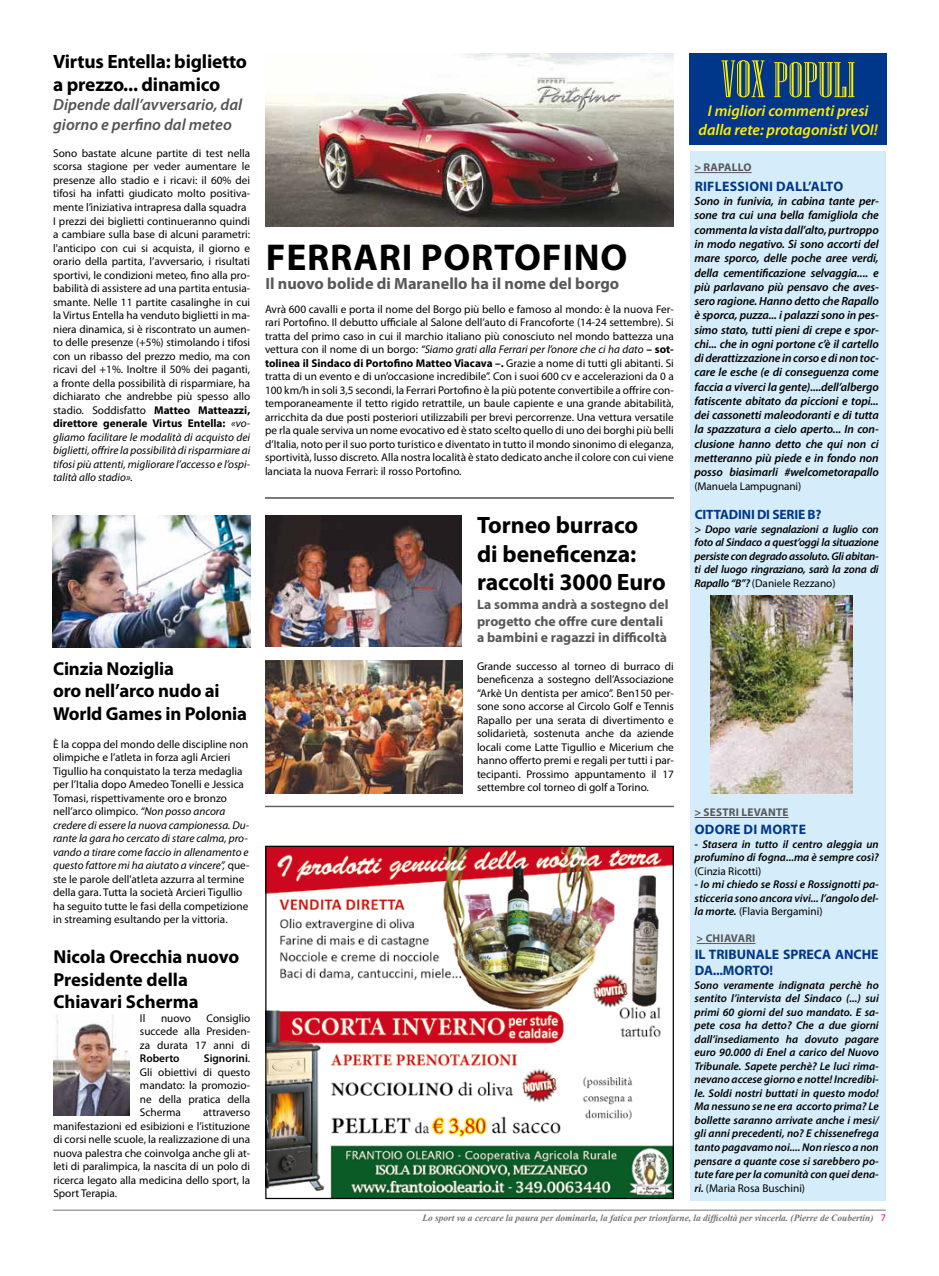
<style>
.page{position:relative;width:939px;height:1276px;background:#fff}
.page>*{position:absolute;margin:0;border:0;box-sizing:border-box;transform-origin:0 0}
.t1{font:50px "Niagara Engraved";color:#ffed00}
.t2{font:700 37.5px "Myriad Pro";letter-spacing:.02em;color:#000}
.t3{font:700 23.75px/28.5px "Myriad Pro";color:#000}
.t4{font:700 19.38px/23.2px "Myriad Pro";letter-spacing:-.01em;color:#000}
.t5{font:700 18.75px/22.5px "Myriad Pro";letter-spacing:-.01em;color:#000}
.t6{font:italic 600 16.25px/19.5px "Myriad Pro";color:#535355}
.t7{font:700 16.25px "Myriad Pro";color:#58585a}
.t8{font:italic 600 15.62px/18.8px "Myriad Pro";color:#ffed00;text-align:center}
.t9{font:700 13.75px/16.5px "Myriad Pro";color:#58585a}
.t10{font:700 13.75px/16.5px "Myriad Pro";color:#00378b}
.t11{font:700 13.75px "Myriad Pro";letter-spacing:.02em;color:#00378b}
.t12{font:700 13.5px "Myriad Pro";letter-spacing:-.01em;color:#00378b}
.t13{font:italic 600 11.88px/14.2px "Myriad Pro";letter-spacing:-.01em;color:#000;text-align:justify}
.t14{font:11.25px/13.5px "Myriad Pro";color:#000;text-align:justify}
.t15{font:italic 600 11.25px/13.5px "Myriad Pro";color:#000;text-align:justify}
.t16{font:700 11.25px "Myriad Pro";letter-spacing:.02em;color:#58585a}
.t17{font:600 11.25px "Myriad Pro";color:#000}
.t18{font:italic 700 9.38px "Times New Roman";color:#707172}
.s1{font-weight:700}
.s2{font-style:italic}
.s3{font-weight:600}
.s4{font-size:52.5px}
.s5{font-weight:400;font-style:normal}
.s6{font-family:"Myriad Pro";font-weight:400;font-style:normal;font-size:10px;color:#e2007a}
</style>
<div class="page">
<hr style="left:53px;top:1210px;width:833px;height:1px;background:#707172">
<img style="left:267px;top:847px;width:405px;height:350px">
<div style="left:265px;top:845px;width:409px;height:354px;border:1px solid #000"></div>
<div style="left:690px;top:152px;width:196px;height:1049px;background:#d5edfa"></div>
<div style="left:689px;top:53px;width:197px;height:92px;background:#00378b"></div>
<hr style="left:695px;top:172px;width:57px;height:1px;background:#58585a">
<hr style="left:695px;top:817px;width:94px;height:1px;background:#58585a">
<hr style="left:697px;top:943px;width:59px;height:1px;background:#58585a">
<img style="left:710px;top:595px;width:142px;height:198px">
<img style="left:266px;top:53px;width:408px;height:174px">
<img style="left:53px;top:515px;width:197px;height:132px">
<img style="left:53px;top:1014px;width:76px;height:101px">
<img style="left:266px;top:661px;width:196px;height:132px">
<img style="left:265px;top:515px;width:197px;height:132px">
<hr style="left:265px;top:498px;width:409px;height:1px;background:#58585a">
<hr style="left:265px;top:497px;width:409px;height:1px;background:#58585a">
<hr style="left:265px;top:806px;width:409px;height:1px;background:#58585a">
<h3 class="t4" style="left:53px;top:49px;width:196px">Virtus Entella: biglietto a prezzo... dinamico</h3>
<h3 class="t6" style="left:53px;top:95px;width:191px">Dipende dall’avversario, dal giorno e perfino dal meteo</h3>
<p class="t14" style="left:53px;top:146px;width:199px;text-align:left">Sono bastate alcune partite di test nella scorsa stagione per veder aumentare le presenze allo stadio e i ricavi: il 60% dei tifosi ha infatti giudicato molto positiva&shy;mente l’iniziativa intrapresa dalla squadra I prezzi dei biglietti continueranno quindi a cambiare sulla base di alcuni parametri: l'anticipo con cui si acquista, il giorno e orario della partita, l’avversario, i risultati sportivi, le condizioni meteo, fino alla pro&shy;babilità di assistere ad una partita entusia&shy;smante. Nelle 11 partite casalinghe in cui la Virtus Entella ha venduto biglietti in ma&shy;niera dinamica, si è riscontrato un aumen&shy;to delle presenze (+5%) stimolando i tifosi con un ribasso del prezzo medio, ma con ricavi del +1%. Inoltre il 50% dei paganti, a fronte della possibilità di risparmiare, ha dichiarato che andrebbe più spesso allo stadio. Soddisfatto <span class="s1">Matteo Matteazzi, direttore generale Virtus Entella:</span> <span class="s2">«vo&shy;gliamo facilitare le modalità di acquisto dei biglietti, offrire la possibilità di risparmiare ai tifosi più attenti, migliorare l’accesso e l’ospi&shy;talità allo stadio».</span></p>
<h3 class="t5" style="left:53px;top:656px;width:195px">Cinzia Noziglia<br>oro nell’arco nudo ai<br>World Games in Polonia</h3>
<p class="t14" style="left:53px;top:737px;width:198px;text-align:left">è la coppa del mondo delle discipline non olimpiche e l’atleta in forza agli Arcieri Tigullio ha conquistato la terza medaglia per l’Italia dopo Amedeo Tonelli e Jessica Tomasi, rispettivamente oro e bronzo nell’arco olimpico. <span class="s2">“Non posso ancora credere di essere la nuova campionessa. Du&shy;rante la gara ho cercato di stare calma, pro&shy;vando a tirare come faccio in allenamento e questo fattore mi ha aiutato a vincere”,</span> que&shy;ste le parole dell'atleta azzurra al termine della gara. Tutta la società Arcieri Tigullio ha seguito tutte le fasi della competizione in streaming esultando per la vittoria.</p>
<h3 class="t5" style="left:53px;top:945px;width:188px">Nicola Orecchia nuovo<br>Presidente della<br>Chiavari Scherma</h3>
<p class="t14" style="left:140px;top:1011px;width:7px">Il</p>
<p class="t14" style="left:161px;top:1011px;width:32px">nuovo</p>
<p class="t14" style="left:140px;top:1011px;width:112px;text-indent:67px">Consiglio succede alla Presiden&shy;za durata 17 anni di</p>
<p class="t17" style="left:140px;top:1051px;width:41px">Roberto</p>
<p class="t14" style="left:140px;top:1051px;width:112px;text-indent:64px"><span class="s3">Signorini</span>.<br>Gli obiettivi di questo mandato: la promozio&shy;ne della pratica della Scherma</p>
<p class="t14" style="left:53px;top:1105px;width:198px;text-indent:150px">attraverso manifestazioni ed esibizioni e l’istituzione di corsi nelle scuole, la realizzazione di una nuova palestra che coinvolga anche gli at&shy;leti di paralimpica, la nascita di un polo di ricerca legato alla medicina dello sport, la Sport Terapia.</p>
<h2 class="t2" style="left:266px;top:233px;width:363px">ferrari Portofino</h2>
<h3 class="t7" style="left:266px;top:273px;width:355px">Il nuovo bolide di Maranello ha il nome del borgo</h3>
<p class="t14" style="left:265px;top:302px;width:410px">Avrà 600 cavalli e porta il nome del Borgo più bello e famoso al mondo: è la nuova Fer&shy;rari Portofino. Il debutto ufficiale al Salone dell’auto di Francoforte (14-24 settembre). Si tratta del primo caso in cui il marchio italiano più conosciuto nel mondo battezza una vettura con il nome di un borgo: <span class="s2">“Siamo grati alla Ferrari per l’onore che ci ha dato</span> <span class="s1">– sot&shy;tolinea il Sindaco di Portofino Matteo Viacava –.</span> Grazie a nome di tutti gli abitanti. Si tratta di un evento e di un’occasione incredibile”. Con i suoi 600 cv e accelerazioni da 0 a 100 km/h in soli 3,5 secondi, la Ferrari Portofino è la più potente convertibile a offrire con&shy;temporaneamente il tetto rigido retrattile, un baule capiente e una grande abitabilità, arricchita da due posti posteriori utilizzabili per brevi percorrenze. Una vettura versatile pe rla quale serviva un nome evocativo ed è stato scelto quello di uno dei borghi più belli d’Italia, noto per il suo porto turistico e diventato in tutto il mondo sinonimo di eleganza, sportività, lusso discreto. Alla nostra località è stato dedicato anche il colore con cui viene lanciata la nuova Ferrari: il rosso Portofino.</p>
<h3 class="t3" style="left:477px;top:510px;width:190px">Torneo burraco<br>di beneficenza: raccolti 3000 Euro</h3>
<p class="t9" style="left:477px;top:596px;width:193px">La somma andrà a sostegno del progetto che offre cure dentali a bambini e ragazzi in difficoltà</p>
<p class="t14" style="left:477px;top:659px;width:198px">Grande successo al torneo di burraco di beneficenza a sostegno dell’Associazione “Arkè Un dentista per amico”. Ben150 per&shy;sone sono accorse al Circolo Golf e Tennis Rapallo per una serata di divertimento e solidarietà, sostenuta anche da aziende locali come Latte Tigullio e Micerium che hanno offerto premi e regali per tutti i par&shy;tecipanti. Prossimo appuntamento il 17 settembre col torneo di golf a Torino.</p>
<h1 class="t1" style="left:721px;top:53px;width:136px"><span class="s4">VOX</span> POPULI</h1>
<h3 class="t8" style="left:699px;top:101px;width:181px">I migliori commenti presi dalla rete: protagonisti VOI!</h3>
<p class="t16" style="left:695px;top:160px;width:58px">&gt; Rapallo</p>
<p class="t11" style="left:695px;top:177px;width:150px">riflessioni dall’alto</p>
<p class="t13" style="left:695px;top:194px;width:186px">Sono in funivia, in cabina tante per&shy;sone tra cui una bella famigliola che commenta la vista dall’alto, purtroppo in modo negativo. Si sono accorti del mare sporco, delle poche aree verdi, della cementificazione selvaggia.... e più parlavano più pensavo che aves&shy;sero ragione. Hanno detto che Rapallo è sporca, puzza... i palazzi sono in pes&shy;simo stato, tutti pieni di crepe e spor&shy;chi... che in ogni portone c’è il cartello di derattizzazione in corso e di non toc&shy;care le esche (e di conseguenza come faccia a viverci la gente)....dell’albergo fatiscente abitato da piccioni e topi... dei cassonetti maleodoranti e di tutta la spazzatura a cielo aperto... In con&shy;clusione hanno detto che qui non ci metteranno più piede e in fondo non posso biasimarli #welcometorapallo</p>
<p class="t14" style="left:695px;top:479px;width:108px">(Manuela Lampugnani)</p>
<p class="t12" style="left:695px;top:506px;width:128px">cittadini di serie b?</p>
<p class="t15" style="left:695px;top:522px;width:186px">&gt; Dopo varie segnalazioni a luglio con foto al Sindaco a quest’oggi la situazione persiste con degrado assoluto. Gli abitan&shy;ti del luogo ringraziano, sarà la zona di Rapallo “B”? <span class="s5">(Daniele Rezzano)</span></p>
<p class="t16" style="left:695px;top:805px;width:95px">&gt; Sestri Levante</p>
<p class="t11" style="left:695px;top:821px;width:113px">odore di morte</p>
<p class="t15" style="left:695px;top:837px;width:186px">- Stasera in tutto il centro aleggia un profumino di fogna...ma è sempre così?</p>
<p class="t14" style="left:695px;top:864px;width:68px">(Cinzia Ricotti)</p>
<p class="t15" style="left:695px;top:877px;width:186px">- Io mi chiedo se Rossi e Rossignotti pa&shy;sticceria sono ancora vivi... l’angolo del&shy;la morte. <span class="s5">(Flavia Bergamini)</span></p>
<p class="t16" style="left:697px;top:931px;width:60px">&gt; Chiavari</p>
<p class="t10" style="left:695px;top:945px;width:185px">il tribunale spreca anche da...morto!</p>
<p class="t15" style="left:695px;top:978px;width:186px">Sono veramente indignata perchè ho sentito l’intervista del Sindaco (...) sui primi 60 giorni del suo mandato. E sa&shy;pete cosa ha detto? Che a due giorni dall’insediamento ha dovuto pagare euro 90.000 di Enel a carico del Nuovo Tribunale. Sapete perchè? Le luci rima&shy;nevano accese giorno e notte! Incredibi&shy;le. Soldi nostri buttati in questo modo!<br>Ma nessuno se ne era accorto prima? Le bollette saranno arrivate anche i mesi/ gli anni precedenti, no? E chissenefrega tanto pagavamo noi.... Non riesco a non pensare a quante cose si sarebbero po&shy;tute fare per la comunità con quei dena&shy;ri. <span class="s5">(Maria Rosa Buschini)</span></p>
<p class="t18" style="left:422px;top:1211px;width:465px">Lo sport va a cercare la paura per dominarla, la fatica per trionfarne, la difficoltà per vincerla. (Pierre de Coubertin) <span class="s6">7</span></p>
</div>
